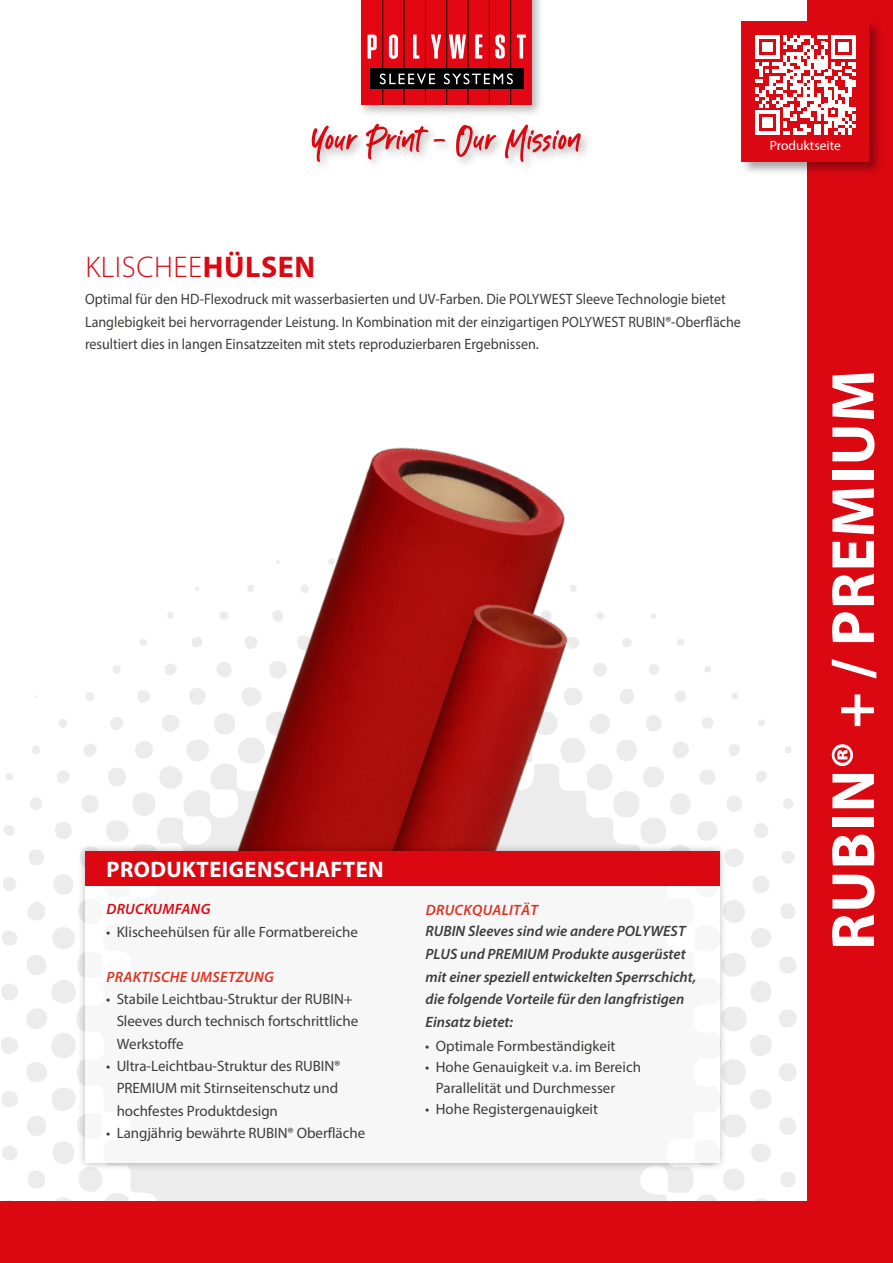
<style>
.page{position:relative;width:893px;height:1263px;background:#fff}
.page>*{position:absolute;margin:0;border:0;box-sizing:border-box;transform-origin:0 0}
.t1{font:700 61.5px "Myriad Pro";letter-spacing:.02em;color:#fff}
.t2{font:700 58.5px "Myriad Pro";letter-spacing:.015em;color:#fff}
.t3{font:51px "Kabut Hitam";color:#db0812}
.t4{font:300 30px "Myriad Pro";letter-spacing:.02em;color:#db0812}
.t5{font:700 22.5px "Myriad Pro";letter-spacing:.02em;color:#fff}
.t6{font:15px/22.5px "Myriad Pro";color:#3c3c3b}
.t7{font:15px/22.5px "Myriad Pro";color:#3c3c3b;scale:.94 1}
.t8{font:italic 600 15px/22.5px "Myriad Pro";color:#3c3c3b}
.t9{font:italic 600 15px "Myriad Pro";letter-spacing:.02em;color:#de3221}
.t10{font:italic 600 15px "Myriad Pro";letter-spacing:.02em;color:#db0812}
.t11{font:13.5px "Myriad Pro";color:#fff}
.s1{font-weight:700}
</style>
<div class="page">
<svg style="left:140px;top:639px;width:7px;height:7px"></svg>
<svg style="left:167px;top:612px;width:6px;height:7px"></svg>
<svg style="left:192px;top:637px;width:10px;height:10px"></svg>
<svg style="left:195px;top:587px;width:4px;height:4px"></svg>
<svg style="left:651px;top:613px;width:5px;height:6px"></svg>
<svg style="left:678px;top:639px;width:6px;height:6px"></svg>
<svg style="left:1px;top:659px;width:807px;height:542px"></svg>
<svg style="left:73px;top:737px;width:650px;height:464px"></svg>
<img style="left:220px;top:447px;width:415px;height:396px">
<div style="left:808px;top:0;width:85px;height:1263px;background:#db0812"></div>
<div style="left:357px;top:0;width:187px;height:118px;background:#000;opacity:.3"></div>
<div style="left:361px;top:0;width:171px;height:105px;background:#e30613"></div>
<hr style="left:510px;top:0;width:1px;height:105px;background:#000">
<hr style="left:489px;top:0;width:1px;height:105px;background:#000">
<hr style="left:468px;top:0;width:1px;height:105px;background:#000">
<hr style="left:446px;top:0;width:1px;height:105px;background:#000">
<hr style="left:425px;top:0;width:1px;height:105px;background:#000">
<hr style="left:404px;top:0;width:1px;height:105px;background:#000">
<hr style="left:382px;top:0;width:1px;height:105px;background:#000">
<svg style="left:413px;top:35px;width:6px;height:24px"></svg>
<svg style="left:517px;top:35px;width:9px;height:24px"></svg>
<svg style="left:431px;top:34px;width:10px;height:25px"></svg>
<svg style="left:449px;top:34px;width:17px;height:25px"></svg>
<svg style="left:475px;top:34px;width:7px;height:25px"></svg>
<svg style="left:495px;top:34px;width:10px;height:25px"></svg>
<svg style="left:389px;top:34px;width:9px;height:25px"></svg>
<svg style="left:368px;top:35px;width:9px;height:24px"></svg>
<div style="left:370px;top:69px;width:153px;height:20px;background:#000"></div>
<svg style="left:380px;top:74px;width:55px;height:10px"></svg>
<svg style="left:444px;top:74px;width:69px;height:10px"></svg>
<div style="left:0;top:1201px;width:809px;height:62px;background:#db0812"></div>
<div style="left:308px;top:120px;width:285px;height:54px;background:#000;opacity:.3"></div>
<div style="left:77px;top:843px;width:651px;height:328px;background:#000;opacity:.45"></div>
<div style="left:85px;top:851px;width:634px;height:312px;background:#f7f7f7"></div>
<div style="left:85px;top:851px;width:634px;height:34px;background:#db0812"></div>
<div style="left:739px;top:19px;width:145px;height:157px;background:#000;opacity:.35"></div>
<div style="left:742px;top:21px;width:127px;height:128px;background:#db0812"></div>
<svg style="left:755px;top:35px;width:100px;height:100px"></svg>
<div style="left:742px;top:140px;width:127px;height:21px;background:#db0812"></div>
<h3 class="t3" style="left:312px;top:114px;width:271px">Your Print - Our Mission</h3>
<p class="t11" style="left:770px;top:137px;width:72px">Produktseite</p>
<h3 class="t4" style="left:85px;top:249px;width:231px">KLISCHEE<span class="s1">HÜLSEN</span></h3>
<p class="t6" style="left:125px;top:287px;width:529px">al für den HD-Flexodruck. Die POLYWEST Sleeve Technologie bietet Langlebigkeit bei</p>
<p class="t6" style="left:85px;top:310px;width:588px">hervorragender Leistung. In Komb nation mit der einzigartigen POLYWEST RUBIN®-Oberfläche</p>
<p class="t6" style="left:115px;top:332px;width:454px">tiert dies in langen Einsatzzeiten mi stets reproduzierbaren Ergebnissen.</p>
<p class="t7" style="left:85px;top:287px;width:699px">Optimal für den HD-Flexodruck mit wasserbasierten und UV-Farben. Die POLYWEST Sleeve Technologie bietet<br>Langlebigkeit bei hervorragender Leistung. In Kombination mit der einzigartigen POLYWEST RUBIN®-Oberfläche resultiert dies in langen Einsatzzeiten mit stets reproduzierbaren Ergebnissen.</p>
<h3 class="t5" style="left:107px;top:854px;width:279px">PRODUKTEIGENSCHAFTEN</h3>
<p class="t10" style="left:106px;top:900px;width:106px">DRUCKUMFANG</p>
<p class="t6" style="left:106px;top:920px;width:253px">• Klischeehülsen für alle Formatbereiche</p>
<p class="t9" style="left:106px;top:967px;width:169px">PRAKTISCHE UMSETZUNG</p>
<p class="t6" style="left:117px;top:987px;width:243px;text-indent:-10px">• Stabile Leichtbau-Struktur der RUBIN+<br>Sleeves durch technisch fortschrittliche<br>Werkstoffe</p>
<p class="t6" style="left:117px;top:1054px;width:225px;text-indent:-10px">• Ultra-Leichtbau-Struktur des RUBIN®<br>PREMIUM mit Stirnseitenschutz und hochfestes Produktdesign</p>
<p class="t6" style="left:106px;top:1121px;width:260px">• Langjährig bewährte RUBIN® Oberfläche</p>
<p class="t9" style="left:426px;top:900px;width:114px">DRUCKQUALITÄT</p>
<p class="t8" style="left:426px;top:920px;width:272px">RUBIN Sleeves sind wie andere POLYWEST PLUS und PREMIUM Produkte ausgerüstet mit einer speziell entwickelten Sperrschicht, die folgende Vorteile für den langfristigen Einsatz bietet:</p>
<p class="t6" style="left:425px;top:1034px;width:192px">• Optimale Formbeständigkeit</p>
<p class="t6" style="left:436px;top:1056px;width:207px;line-height:21px;text-indent:-11px">• Hohe Genauigkeit v.a. im Bereich<br>Parallelität und Durchmesser</p>
<p class="t6" style="left:425px;top:1097px;width:174px">• Hohe Registergenauigkeit</p>
<h2 class="t2" style="left:815px;top:1013px;width:765px;rotate:-90deg">RUBIN®+ &amp; RUBIN® PREMIUM</h2>
<h1 class="t1" style="left:813px;top:950px;width:581px;rotate:-90deg">RUBIN® + / PREMIUM</h1>
</div>
